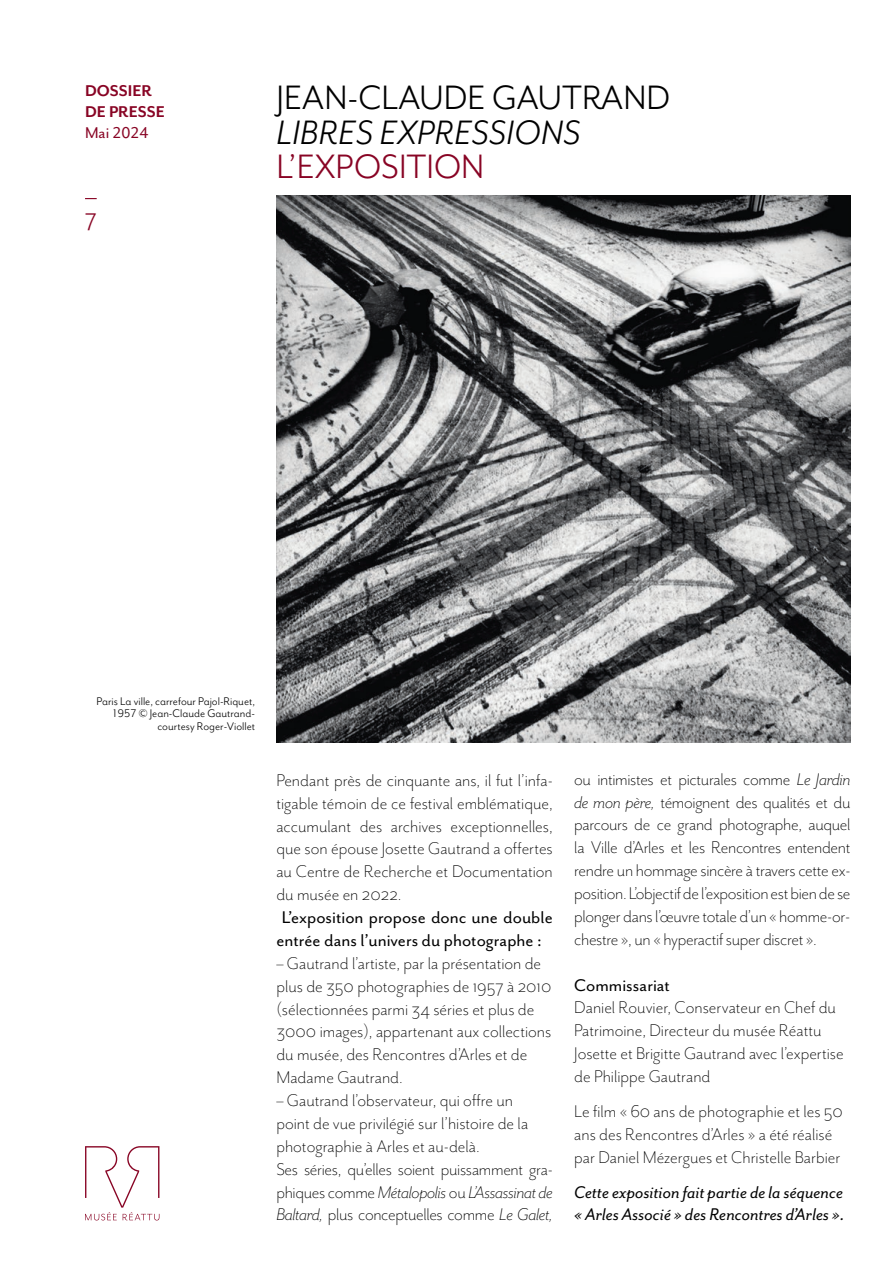
<style>
.page{position:relative;width:893px;height:1263px;background:#fff}
.page>*{position:absolute;margin:0;border:0;box-sizing:border-box;transform-origin:0 0}
.t1{font:39px "Mr Eaves San OT";color:#000}
.t2{font:italic 39px "Mr Eaves San OT";letter-spacing:.005em;color:#000}
.t3{font:39px "Mr Eaves San OT";color:#880424}
.t4{font:27px "Mr Eaves San OT";color:#880424}
.t5{font:300 19.5px/22.8px "Mr Eaves San OT";color:#000}
.t6{font:19.5px/22.8px "Mr Eaves San OT";color:#000}
.t7{font:italic 19.5px/22.8px "Mr Eaves San OT";color:#000}
.t8{font:700 18px/21px "Mr Eaves San OT";color:#880424}
.t9{font:18px "Mr Eaves San OT";color:#880424}
.t10{font:12.75px/12.5px "Mr Eaves San OT";color:#000;text-align:right}
.s1{font-style:italic}
</style>
<div class="page">
<svg style="left:85px;top:198px;width:12px;height:1px"></svg>
<svg style="left:85px;top:1146px;width:74px;height:74px"></svg>
<img style="left:276px;top:196px;width:574px;height:546px">
<p class="t8" style="left:85px;top:80px;width:81px">DOSSIER<br>DE PRESSE</p>
<p class="t9" style="left:85px;top:123px;width:65px">Mai 2024</p>
<h2 class="t4" style="left:85px;top:202px;width:13px">7</h2>
<h1 class="t1" style="left:276px;top:77px;width:390px">Jean-Claude Gautrand</h1>
<h1 class="t2" style="left:276px;top:111px;width:306px">LIBRES EXPRESSIONS</h1>
<h1 class="t3" style="left:276px;top:146px;width:210px">L’exposition</h1>
<p class="t10" style="left:97px;top:695px;width:160px">Paris La ville, carrefour Pajol-Riquet,<br>1957 © Jean-Claude Gautrand&shy;courtesy Roger-Viollet</p>
<p class="t5" style="left:276px;top:769px;width:278px;text-align:justify">Pendant près de cinquante ans, il fut l’infa&shy;tigable témoin de ce festival emblématique, accumulant des archives exceptionnelles, que son épouse Josette Gautrand a offertes au Centre de Recherche et Documentation du musée en 2022.</p>
<p class="t6" style="left:276px;top:906px;width:278px">L’exposition propose donc une double entrée dans l’univers du photographe :</p>
<p class="t5" style="left:276px;top:952px;width:277px">– Gautrand l’artiste, par la présentation de plus de 350 photographies de 1957 à 2010 (sélectionnées parmi 34 séries et plus de 3000 images), appartenant aux collections du musée, des Rencontres d’Arles et de Madame Gautrand.</p>
<p class="t5" style="left:276px;top:1089px;width:278px">– Gautrand l’observateur, qui offre un<br>point de vue privilégié sur l’histoire de la photographie à Arles et au-delà.<br>Ses séries, qu’elles soient puissamment gra&shy;phiques comme <span class="s1">Métalopolis</span> ou <span class="s1">L’Assassinat de Baltard,</span> plus conceptuelles comme <span class="s1">Le Galet,</span></p>
<p class="t5" style="left:574px;top:768px;width:278px;text-align:justify">ou intimistes et picturales comme <span class="s1">Le Jardin de mon père,</span> témoignent des qualités et du parcours de ce grand photographe, auquel la Ville d’Arles et les Rencontres entendent rendre un hommage sincère à travers cette ex&shy;position. L’objectif de l’exposition est bien de se plonger dans l’œuvre totale d’un « homme-or&shy;chestre », un « hyperactif super discret ».</p>
<p class="t6" style="left:574px;top:973px;width:97px">Commissariat</p>
<p class="t5" style="left:574px;top:996px;width:271px">Daniel Rouvier, Conservateur en Chef du Patrimoine, Directeur du musée Réattu Josette et Brigitte Gautrand avec l’expertise de Philippe Gautrand</p>
<p class="t5" style="left:574px;top:1100px;width:270px">Le film « 60 ans de photographie et les 50 ans des Rencontres d’Arles » a été réalisé par Daniel Mézergues et Christelle Barbier</p>
<p class="t7" style="left:574px;top:1180px;width:272px">Cette exposition fait partie de la séquence « Arles Associé » des Rencontres d’Arles ».</p>
</div>
